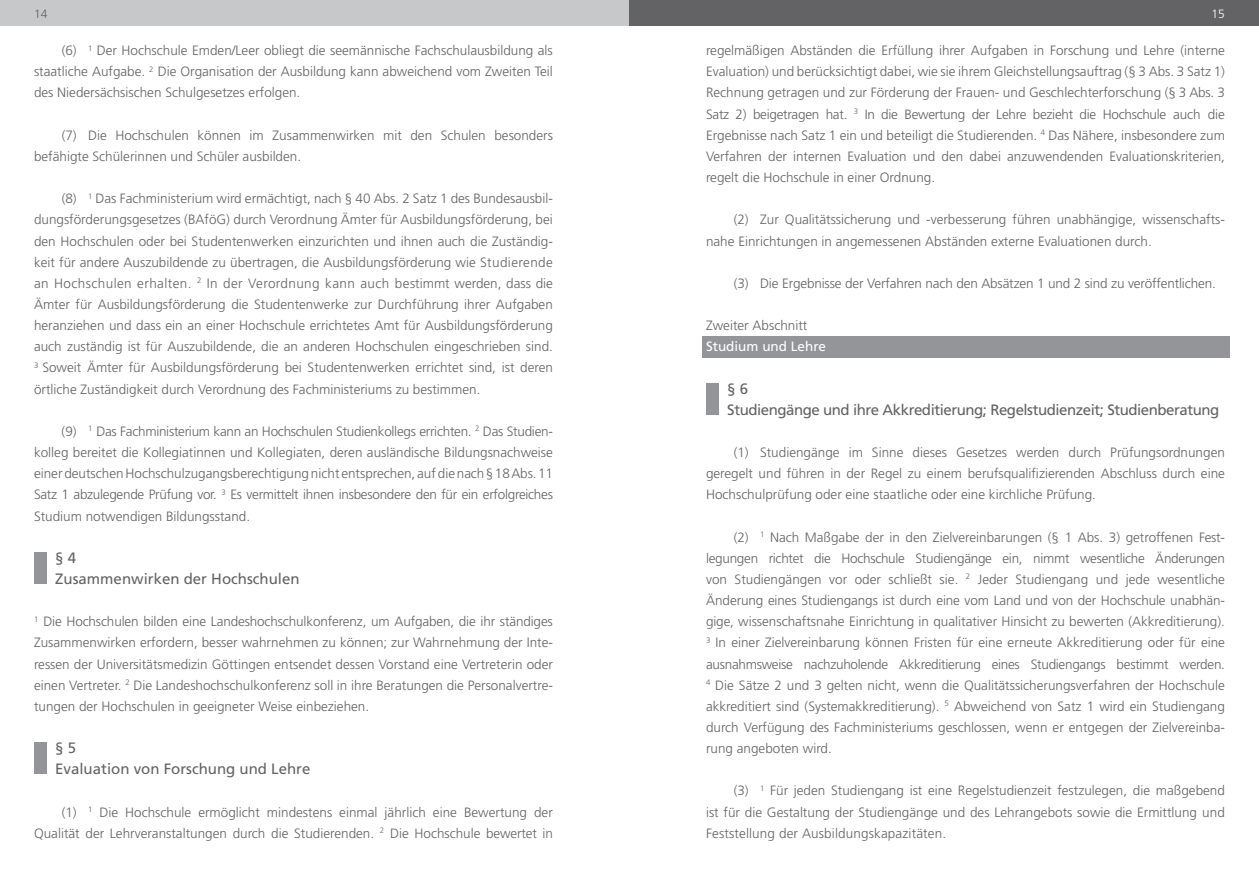
<style>
.page{position:relative;width:1259px;height:893px;background:#fff}
.page>*{position:absolute;margin:0;border:0;box-sizing:border-box;transform-origin:0 0}
.t1{font:15px/21.1px "Frutiger";letter-spacing:-.03em;color:#636366}
.t2{font:15px/21.1px "Frutiger";color:#636366}
.t3{font:300 13.5px/21.1px "Frutiger";color:#636366;text-align:justify}
.t4{font:13.5px "Frutiger";color:#fff}
.t5{font:300 12px "Frutiger";color:#636366}
.t6{font:300 12px "Frutiger";color:#fff}
</style>
<div class="page">
<div style="left:0;top:0;width:629px;height:26px;background:#c7c8ca"></div>
<div style="left:629px;top:0;width:630px;height:26px;background:#636366"></div>
<div style="left:702px;top:336px;width:527px;height:21px;background:#939598"></div>
<div style="left:34px;top:552px;width:13px;height:32px;background:#939598"></div>
<div style="left:34px;top:742px;width:13px;height:32px;background:#939598"></div>
<div style="left:706px;top:383px;width:13px;height:32px;background:#939598"></div>
<p class="t5" style="left:34px;top:7px;width:15px">14</p>
<p class="t6" style="left:1211px;top:7px;width:15px">15</p>
<p class="t3" style="left:34px;top:40px;width:520px;text-indent:28px">(6) <sup>1</sup> Der Hochschule Emden/Leer obliegt die seemännische Fachschulausbildung als staatliche Aufgabe. <sup>2</sup> Die Organisation der Ausbildung kann abweichend vom Zweiten Teil des Niedersächsischen Schulgesetzes erfolgen.</p>
<p class="t3" style="left:34px;top:125px;width:520px;text-indent:28px">(7) Die Hochschulen können im Zusammenwirken mit den Schulen besonders befähigte Schülerinnen und Schüler ausbilden.</p>
<p class="t3" style="left:34px;top:188px;width:520px;text-indent:28px">(8) <sup>1</sup> Das Fachministerium wird ermächtigt, nach § 40 Abs. 2 Satz 1 des Bundesausbil&shy;dungsförderungsgesetzes (BAföG) durch Verordnung Ämter für Ausbildungsförderung, bei den Hochschulen oder bei Studentenwerken einzurichten und ihnen auch die Zuständig&shy;keit für andere Auszubildende zu übertragen, die Ausbildungsförderung wie Studierende an Hochschulen erhalten. <sup>2</sup> In der Verordnung kann auch bestimmt werden, dass die Ämter für Ausbildungsförderung die Studentenwerke zur Durchführung ihrer Aufgaben heranziehen und dass ein an einer Hochschule errichtetes Amt für Ausbildungsförderung auch zuständig ist für Auszubildende, die an anderen Hochschulen eingeschrieben sind.<br><sup>3</sup> Soweit Ämter für Ausbildungsförderung bei Studentenwerken errichtet sind, ist deren örtliche Zuständigkeit durch Verordnung des Fachministeriums zu bestimmen.</p>
<p class="t3" style="left:34px;top:421px;width:520px;text-indent:28px">(9) <sup>1</sup> Das Fachministerium kann an Hochschulen Studienkollegs errichten. <sup>2</sup> Das Studien&shy;kolleg bereitet die Kollegiatinnen und Kollegiaten, deren ausländische Bildungsnachweise einer deutschen Hochschulzugangsberechtigung nicht entsprechen, auf die nach § 18 Abs. 11<br>Satz 1 abzulegende Prüfung vor. <sup>3</sup> Es vermittelt ihnen insbesondere den für ein erfolgreiches Studium notwendigen Bildungsstand.</p>
<p class="t2" style="left:55px;top:547px;width:246px">§ 4<br>Zusammenwirken der Hochschulen</p>
<p class="t3" style="left:34px;top:611px;width:520px"><sup>1</sup> Die Hochschulen bilden eine Landeshochschulkonferenz, um Aufgaben, die ihr ständiges Zusammenwirken erfordern, besser wahrnehmen zu können; zur Wahrnehmung der Inte&shy;ressen der Universitätsmedizin Göttingen entsendet dessen Vorstand eine Vertreterin oder einen Vertreter. <sup>2</sup> Die Landeshochschulkonferenz soll in ihre Beratungen die Personalvertre&shy;tungen der Hochschulen in geeigneter Weise einbeziehen.</p>
<p class="t2" style="left:55px;top:737px;width:257px">§ 5<br>Evaluation von Forschung und Lehre</p>
<p class="t3" style="left:34px;top:801px;width:520px;text-align:right">(1) <sup>1</sup> Die Hochschule ermöglicht mindestens einmal jährlich eine Bewertung der<br>Qualität der Lehrveranstaltungen durch die Studierenden. <sup>2</sup> Die Hochschule bewertet in</p>
<p class="t3" style="left:706px;top:40px;width:520px">regelmäßigen Abständen die Erfüllung ihrer Aufgaben in Forschung und Lehre (interne Evaluation) und berücksichtigt dabei, wie sie ihrem Gleichstellungsauftrag (§ 3 Abs. 3 Satz 1)<br>Rechnung getragen und zur Förderung der Frauen- und Geschlechterforschung (§ 3 Abs. 3<br>Satz 2) beigetragen hat. <sup>3</sup> In die Bewertung der Lehre bezieht die Hochschule auch die Ergebnisse nach Satz 1 ein und beteiligt die Studierenden. <sup>4</sup> Das Nähere, insbesondere zum Verfahren der internen Evaluation und den dabei anzuwendenden Evaluationskriterien, regelt die Hochschule in einer Ordnung.</p>
<p class="t3" style="left:706px;top:209px;width:520px;text-indent:28px">(2) Zur Qualitätssicherung und -verbesserung führen unabhängige, wissenschafts&shy;nahe Einrichtungen in angemessenen Abständen externe Evaluationen durch.</p>
<p class="t3" style="left:733px;top:273px;width:483px">(3) Die Ergebnisse der Verfahren nach den Absätzen 1 und 2 sind zu veröffentlichen.</p>
<p class="t3" style="left:706px;top:315px;width:103px">Zweiter Abschnitt</p>
<p class="t4" style="left:706px;top:339px;width:122px">Studium und Lehre</p>
<p class="t1" style="left:727px;top:378px;width:493px">§ 6<br>Studiengänge und ihre Akkreditierung; Regelstudienzeit; Studienberatung</p>
<p class="t3" style="left:706px;top:442px;width:520px;text-indent:28px">(1) Studiengänge im Sinne dieses Gesetzes werden durch Prüfungsordnungen geregelt und führen in der Regel zu einem berufsqualifizierenden Abschluss durch eine Hochschulprüfung oder eine staatliche oder eine kirchliche Prüfung.</p>
<p class="t3" style="left:706px;top:526px;width:520px;text-indent:28px">(2) <sup>1</sup> Nach Maßgabe der in den Zielvereinbarungen (§ 1 Abs. 3) getroffenen Fest&shy;legungen richtet die Hochschule Studiengänge ein, nimmt wesentliche Änderungen von Studiengängen vor oder schließt sie. <sup>2</sup> Jeder Studiengang und jede wesentliche Änderung eines Studiengangs ist durch eine vom Land und von der Hochschule unabhän&shy;gige, wissenschaftsnahe Einrichtung in qualitativer Hinsicht zu bewerten (Akkreditierung).<br><sup>3</sup> In einer Zielvereinbarung können Fristen für eine erneute Akkreditierung oder für eine ausnahmsweise nachzuholende Akkreditierung eines Studiengangs bestimmt werden.<br><sup>4</sup> Die Sätze 2 und 3 gelten nicht, wenn die Qualitätssicherungsverfahren der Hochschule akkreditiert sind (Systemakkreditierung). <sup>5</sup> Abweichend von Satz 1 wird ein Studiengang durch Verfügung des Fachministeriums geschlossen, wenn er entgegen der Zielvereinba&shy;rung angeboten wird.</p>
<p class="t3" style="left:706px;top:780px;width:520px;text-indent:28px">(3) <sup>1</sup> Für jeden Studiengang ist eine Regelstudienzeit festzulegen, die maßgebend ist für die Gestaltung der Studiengänge und des Lehrangebots sowie die Ermittlung und Feststellung der Ausbildungskapazitäten.</p>
</div>
